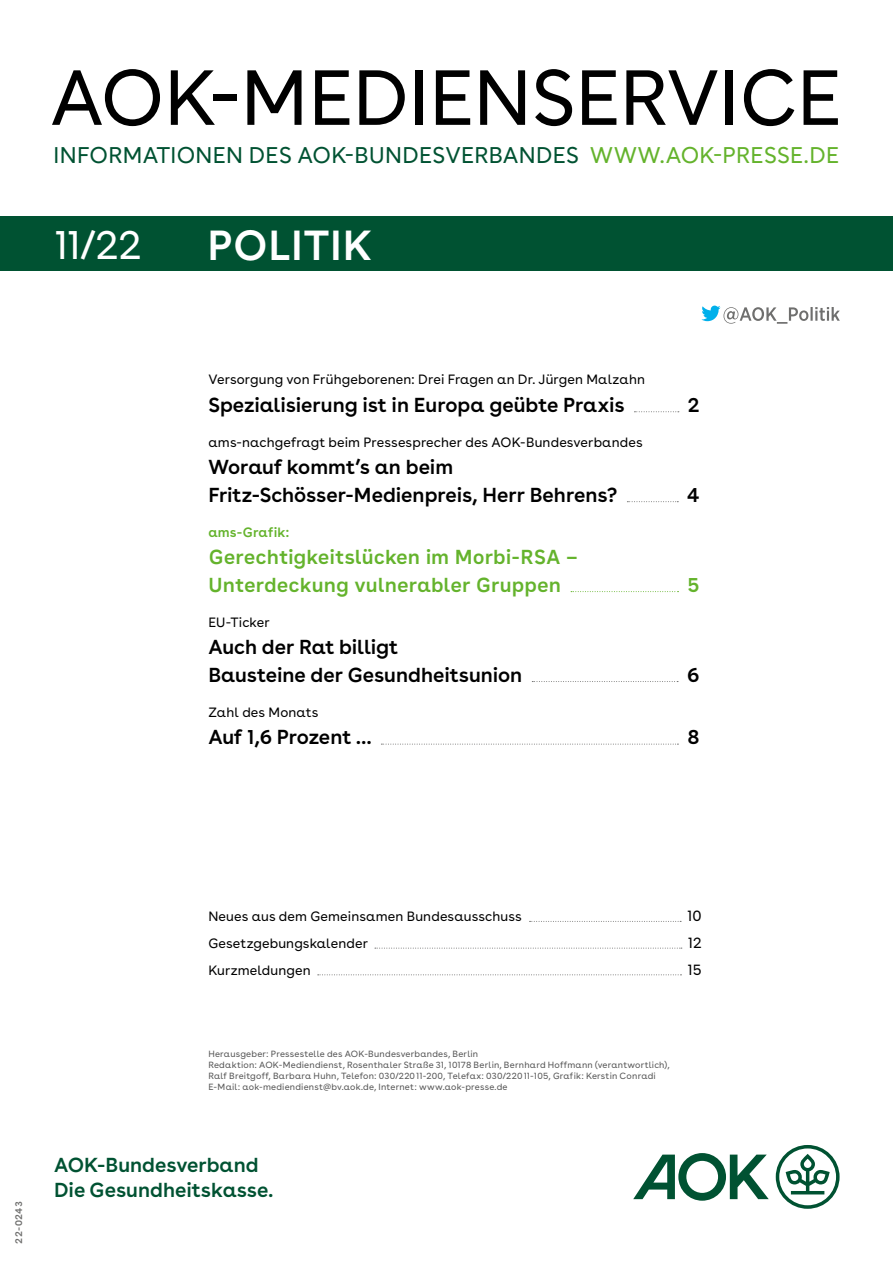
<style>
.page{position:relative;width:893px;height:1263px;background:#fff}
.page>*{position:absolute;margin:0;border:0;box-sizing:border-box;transform-origin:0 0}
.t1{font:77.85px "AOK Buenos Aires";letter-spacing:-.005em;color:#000}
.t2{font:600 42px "AOK Buenos Aires";letter-spacing:.02em;color:#fff}
.t3{font:40.5px "AOK Buenos Aires";color:#fff}
.t4{font:22.65px "AOK Buenos Aires";letter-spacing:.015em;color:#005232}
.t5{font:600 20.25px/27.3px "AOK Buenos Aires";letter-spacing:-.005em;color:#000}
.t6{font:600 20.25px/27.3px "AOK Buenos Aires Text";color:#64b32c}
.t7{font:600 20.25px/25.5px "AOK Buenos Aires";color:#005232}
.t8{font:600 20.25px "AOK Buenos Aires";color:#64b32c}
.t9{font:15px "AOK Buenos Aires";color:#000}
.t10{font:13.5px "AOK Buenos Aires";letter-spacing:.01em;color:#000}
.t11{font:600 13.5px "AOK Buenos Aires";letter-spacing:.005em;color:#64b32c}
.t12{font:600 9.75px "AOK Buenos Aires Text";letter-spacing:.05em;color:#6f6f6e}
.t13{font:9px/10.8px "AOK Buenos Aires";letter-spacing:.025em;color:#565656}
.s1{color:#64b32c}
</style>
<div class="page">
<div style="left:0;top:217px;width:893px;height:54px;background:#005232"></div>
<svg style="left:701px;top:306px;width:139px;height:18px"></svg>
<svg style="left:633px;top:1145px;width:207px;height:64px"></svg>
<svg style="left:529px;top:921px;width:152px;height:1px"></svg>
<svg style="left:375px;top:948px;width:307px;height:1px"></svg>
<svg style="left:318px;top:974px;width:363px;height:1px"></svg>
<svg style="left:634px;top:411px;width:45px;height:1px"></svg>
<svg style="left:627px;top:501px;width:51px;height:1px"></svg>
<svg style="left:571px;top:591px;width:107px;height:1px"></svg>
<svg style="left:532px;top:681px;width:146px;height:1px"></svg>
<svg style="left:381px;top:744px;width:297px;height:1px"></svg>
<h1 class="t1" style="left:50px;top:34px;width:794px">AOK-MEDIENSERVICE</h1>
<h3 class="t4" style="left:54px;top:137px;width:787px">INFORMATIONEN DES AOK-BUNDESVERBANDES <span class="s1">WWW.AOK-PRESSE.DE</span></h3>
<h3 class="t3" style="left:54px;top:212px;width:89px">11/22</h3>
<h2 class="t2" style="left:207px;top:210px;width:166px">POLITIK</h2>
<h3 class="t10" style="left:208px;top:369px;width:438px">Versorgung von Frühgeborenen: Drei Fragen an Dr. Jürgen Malzahn</h3>
<h3 class="t5" style="left:208px;top:389px;width:418px">Spezialisierung ist in Europa geübte Praxis</h3>
<h3 class="t5" style="left:688px;top:389px;width:13px">2</h3>
<h3 class="t10" style="left:208px;top:431px;width:436px">ams-nachgefragt beim Pressesprecher des AOK-Bundesverbandes</h3>
<h3 class="t5" style="left:208px;top:452px;width:411px">Worauf kommt’s an beim<br>Fritz-Schösser-Medienpreis, Herr Behrens?</h3>
<h3 class="t5" style="left:687px;top:479px;width:14px">4</h3>
<h3 class="t11" style="left:208px;top:521px;width:83px">ams-Grafik:</h3>
<h3 class="t6" style="left:208px;top:541px;width:371px">Gerechtigkeitslücken im Morbi-RSA –<br>Unterdeckung vulnerabler Gruppen</h3>
<h3 class="t10" style="left:208px;top:611px;width:63px">EU-Ticker</h3>
<h3 class="t5" style="left:208px;top:631px;width:316px">Auch der Rat billigt<br>Bausteine der Gesundheitsunion</h3>
<h3 class="t8" style="left:687px;top:567px;width:14px">5</h3>
<h3 class="t5" style="left:687px;top:659px;width:14px">6</h3>
<h3 class="t10" style="left:208px;top:701px;width:112px">Zahl des Monats</h3>
<h3 class="t5" style="left:208px;top:721px;width:165px">Auf 1,6 Prozent ...</h3>
<h3 class="t5" style="left:687px;top:721px;width:14px">8</h3>
<p class="t12" style="left:11px;top:1244px;width:44px;rotate:-90deg">22-0243</p>
<h3 class="t10" style="left:208px;top:906px;width:315px">Neues aus dem Gemeinsamen Bundesausschuss</h3>
<h3 class="t9" style="left:687px;top:904px;width:16px">10</h3>
<h3 class="t10" style="left:208px;top:932px;width:161px">Gesetzgebungskalender</h3>
<h3 class="t9" style="left:688px;top:931px;width:15px">12</h3>
<h3 class="t10" style="left:208px;top:959px;width:104px">Kurzmeldungen</h3>
<h3 class="t9" style="left:687px;top:957px;width:16px">15</h3>
<p class="t13" style="left:208px;top:1048px;width:463px">Herausgeber: Pressestelle des AOK-Bundesverbandes, Berlin<br>Redaktion: AOK-Mediendienst, Rosenthaler Straße 31, 10178 Berlin, Bernhard Hoffmann (verantwortlich), Ralf Breitgoff, Barbara Huhn, Telefon: 030/22011-200, Telefax: 030/22011-105, Grafik: Kerstin Conradi E-Mail: aok-mediendienst@bv.aok.de, Internet: www.aok-presse.de</p>
<h3 class="t7" style="left:54px;top:1150px;width:221px">AOK-Bundesverband<br>Die Gesundheitskasse.</h3>
</div>
